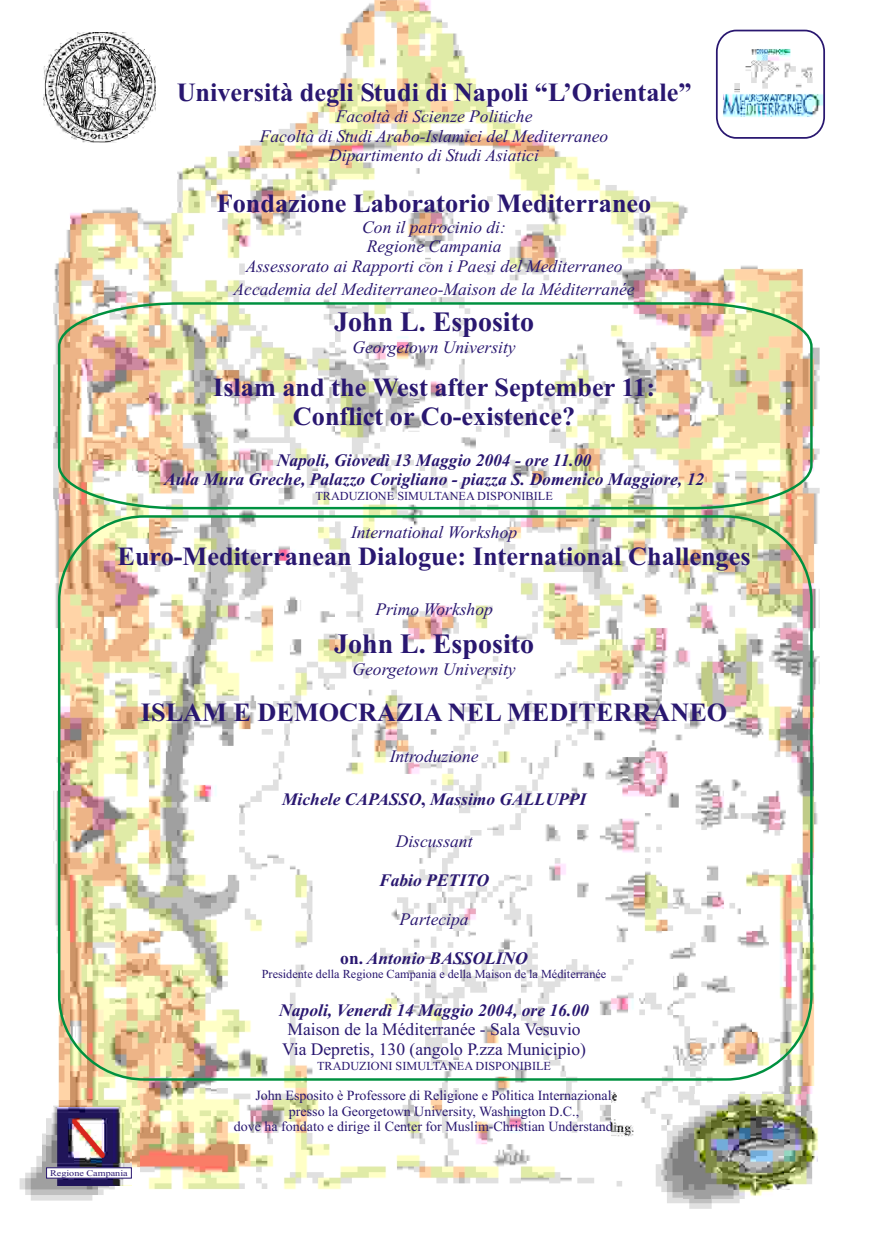
<style>
.page{position:relative;width:869px;height:1241px;background:#fff}
.page>*{position:absolute;margin:0;border:0;box-sizing:border-box;transform-origin:0 0}
.t1{font:700 28px "Times New Roman";color:#291770}
.t2{font:700 26.25px/29.1px "Times New Roman";color:#291770;text-align:center}
.t3{font:italic 17.5px/19.3px "Times New Roman";color:#291770;text-align:center}
.t4{font:italic 700 17.5px/19.4px "Times New Roman";color:#291770;text-align:center}
.t5{font:17.5px/19.4px "Times New Roman";color:#291770}
.t6{font:14px/15.5px "Times New Roman";color:#291770;text-align:center}
.t7{font:12.25px "Times New Roman";color:#291770}
.t8{font:8.75px "Times New Roman";color:#291770;scale:1.16 1}
.s1{font-style:normal}
</style>
<div class="page">
<img style="left:53px;top:0;width:772px;height:1189px">
<svg style="left:57px;top:301px;width:757px;height:210px"></svg>
<img style="left:43px;top:33px;width:113px;height:110px">
<img style="left:712px;top:38px;width:113px;height:82px">
<div style="left:716px;top:30px;width:109px;height:109px;border:2px solid #291770;border-radius:20px"></div>
<img style="left:611px;top:1086px;width:214px;height:123px">
<img style="left:683px;top:1095px;width:142px;height:104px">
<img style="left:19px;top:1101px;width:120px;height:100px">
<img style="left:46px;top:1107px;width:86px;height:78px">
<div style="left:46px;top:1167px;width:86px;height:11px;background:#fff;border:1px solid #291770"></div>
<svg style="left:72px;top:1119px;width:33px;height:39px"></svg>
<h2 class="t2" style="left:177px;top:81px;width:516px">Università degli Studi di Napoli “L’Orientale”</h2>
<p class="t3" style="left:260px;top:109px;width:350px">Facoltà di Scienze Politiche<br>Facoltà di Studi Arabo-Islamici del Mediterraneo<br>Dipartimento di Studi Asiatici</p>
<h2 class="t2" style="left:217px;top:191px;width:436px">Fondazione Laboratorio Mediterraneo</h2>
<p class="t3" style="left:246px;top:219px;width:378px">Con il patrocinio di:<br>Regione Campania<br>Assessorato ai Rapporti con i Paesi del Mediterraneo</p>
<p class="t3" style="left:234px;top:281px;width:402px">Accademia del Mediterraneo-Maison de la Méditerranée</p>
<h1 class="t1" style="left:334px;top:312px;width:201px">John L. Esposito</h1>
<p class="t3" style="left:352px;top:339px;width:165px">Georgetown University</p>
<h2 class="t2" style="left:213px;top:375px;width:443px">Islam and the West after September 11:<br>Conflict or Co-existence?</h2>
<p class="t4" style="left:164px;top:452px;width:542px">Napoli, Giovedì 13 Maggio 2004 - ore 11.00<br>Aula Mura Greche, Palazzo Corigliano - piazza S. Domenico Maggiore, 12</p>
<p class="t7" style="left:315px;top:491px;width:239px">TRADUZIONE SIMULTANEA DISPONIBILE</p>
<p class="t3" style="left:351px;top:524px;width:168px">International Workshop</p>
<h2 class="t2" style="left:117px;top:544px;width:635px">Euro-Mediterranean Dialogue: International Challenges</h2>
<p class="t3" style="left:375px;top:601px;width:119px">Primo Workshop</p>
<h1 class="t1" style="left:334px;top:634px;width:201px">John L. Esposito</h1>
<p class="t3" style="left:352px;top:661px;width:165px">Georgetown University</p>
<h2 class="t2" style="left:141px;top:701px;width:588px">ISLAM E DEMOCRAZIA NEL MEDITERRANEO</h2>
<p class="t3" style="left:390px;top:748px;width:90px">Introduzione</p>
<p class="t4" style="left:282px;top:791px;width:306px">Michele CAPASSO<span class="s1">,</span> Massimo GALLUPPI</p>
<p class="t3" style="left:396px;top:833px;width:78px">Discussant</p>
<p class="t4" style="left:379px;top:872px;width:112px">Fabio PETITO</p>
<p class="t3" style="left:400px;top:911px;width:71px">Partecipa</p>
<p class="t4" style="left:340px;top:950px;width:189px"><span class="s1">on.</span> Antonio BASSOLINO</p>
<p class="t7" style="left:262px;top:970px;width:346px">Presidente della Regione Campania e della Maison de la Méditerranée</p>
<p class="t4" style="left:279px;top:1002px;width:311px">Napoli, Venerdì 14 Maggio 2004, ore 16.00</p>
<p class="t5" style="left:282px;top:1021px;width:305px">Maison de la Méditerranée - Sala Vesuvio<br>Via Depretis, 130 (angolo P.zza Municipio)</p>
<p class="t7" style="left:317px;top:1061px;width:236px">TRADUZIONI SIMULTANEA DISPONIBILE</p>
<p class="t6" style="left:234px;top:1089px;width:402px">John Esposito è Professore di Religione e Politica Internazionale presso la Georgetown University, Washington D.C.,<br>dove ha fondato e dirige il Center for Muslim-Christian Understanding.</p>
<p class="t8" style="left:50px;top:1169px;width:68px">Regione Campania</p>
</div>
